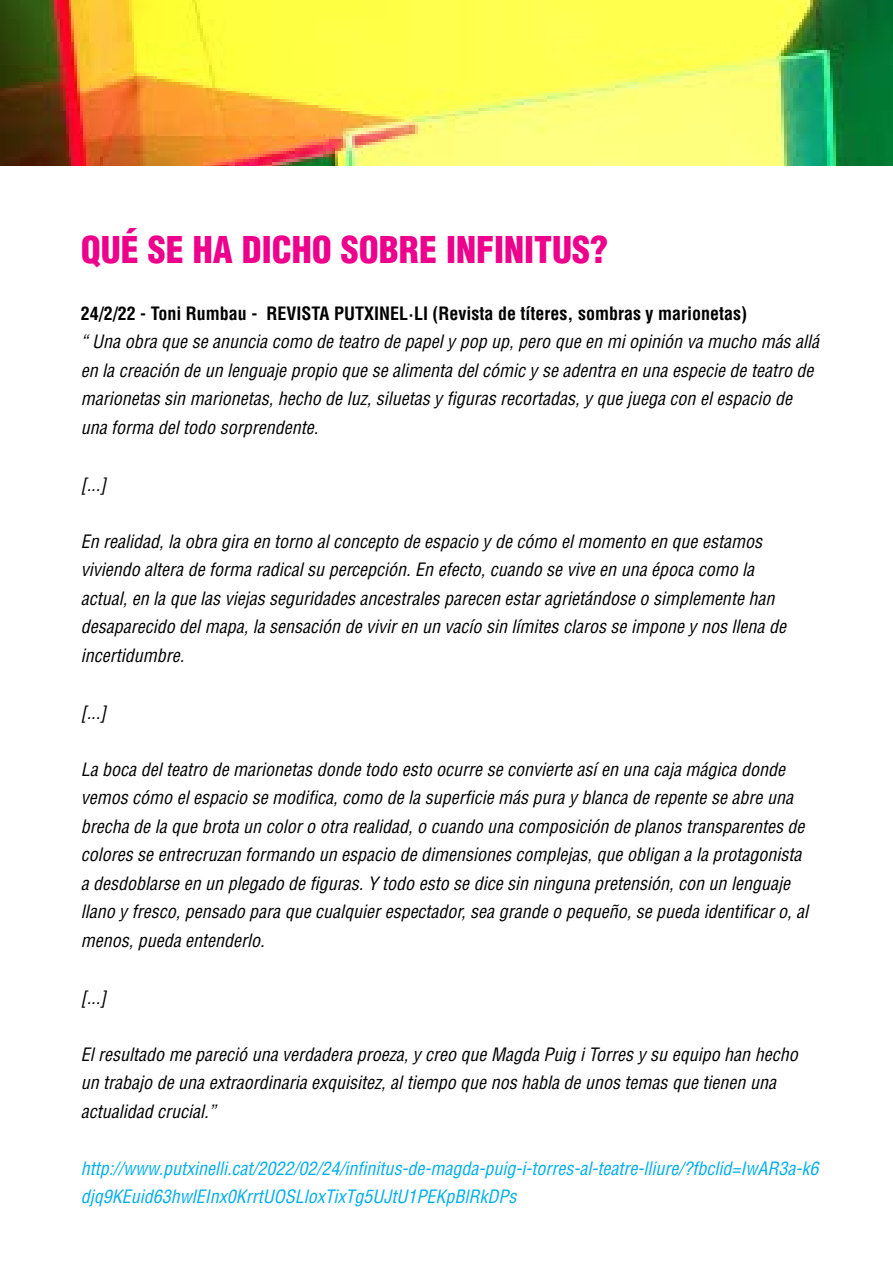
<style>
.page{position:relative;width:893px;height:1263px;background:#fff}
.page>*{position:absolute;margin:0;border:0;box-sizing:border-box;transform-origin:0 0}
.t1{font:900 condensed 36px "Helvetica";color:#ec008c}
.t2{font:italic condensed 18px/28.5px "Helvetica";color:#000}
.t3{font:italic condensed 18px/28.5px "Helvetica";color:#00aeef}
.t4{font:700 condensed 18px "Helvetica";color:#000}
</style>
<div class="page">
<img style="left:0;top:0;width:893px;height:166px">
<h1 class="t1" style="left:81px;top:227px;width:529px">QUÉ SE HA DICHO SOBRE INFINITUS?</h1>
<p class="t4" style="left:81px;top:302px;width:668px">24/2/22 - Toni Rumbau - REVISTA PUTXINEL·LI (Revista de títeres, sombras y marionetas)</p>
<p class="t2" style="left:81px;top:327px;width:740px">“ Una obra que se anuncia como de teatro de papel y pop up, pero que en mi opinión va mucho más allá en la creación de un lenguaje propio que se alimenta del cómic y se adentra en una especie de teatro de marionetas sin marionetas, hecho de luz, siluetas y figuras recortadas, y que juega con el espacio de una forma del todo sorprendente.</p>
<p class="t2" style="left:81px;top:470px;width:27px">[...]</p>
<p class="t2" style="left:81px;top:527px;width:707px">En realidad, la obra gira en torno al concepto de espacio y de cómo el momento en que estamos viviendo altera de forma radical su percepción. En efecto, cuando se vive en una época como la actual, en la que las viejas seguridades ancestrales parecen estar agrietándose o simplemente han desaparecido del mapa, la sensación de vivir en un vacío sin límites claros se impone y nos llena de incertidumbre.</p>
<p class="t2" style="left:81px;top:698px;width:27px">[...]</p>
<p class="t2" style="left:81px;top:755px;width:729px">La boca del teatro de marionetas donde todo esto ocurre se convierte así en una caja mágica donde vemos cómo el espacio se modifica, como de la superficie más pura y blanca de repente se abre una brecha de la que brota un color o otra realidad, o cuando una composición de planos transparentes de colores se entrecruzan formando un espacio de dimensiones complejas, que obligan a la protagonista a desdoblarse en un plegado de figuras. Y todo esto se dice sin ninguna pretensión, con un lenguaje llano y fresco, pensado para que cualquier espectador, sea grande o pequeño, se pueda identificar o, al menos, pueda entenderlo.</p>
<p class="t2" style="left:81px;top:983px;width:27px">[...]</p>
<p class="t2" style="left:81px;top:1040px;width:718px">El resultado me pareció una verdadera proeza, y creo que Magda Puig i Torres y su equipo han hecho un trabajo de una extraordinaria exquisitez, al tiempo que nos habla de unos temas que tienen una actualidad crucial.”</p>
<p class="t3" style="left:81px;top:1154px;width:739px">http://www.putxinelli.cat/2022/02/24/infinitus-de-magda-puig-i-torres-al-teatre-lliure/?fbclid=IwAR3a-k6 djq9KEuid63hwlEInx0KrrtUOSLloxTixTg5UJtU1PEKpBlRkDPs</p>
</div>
